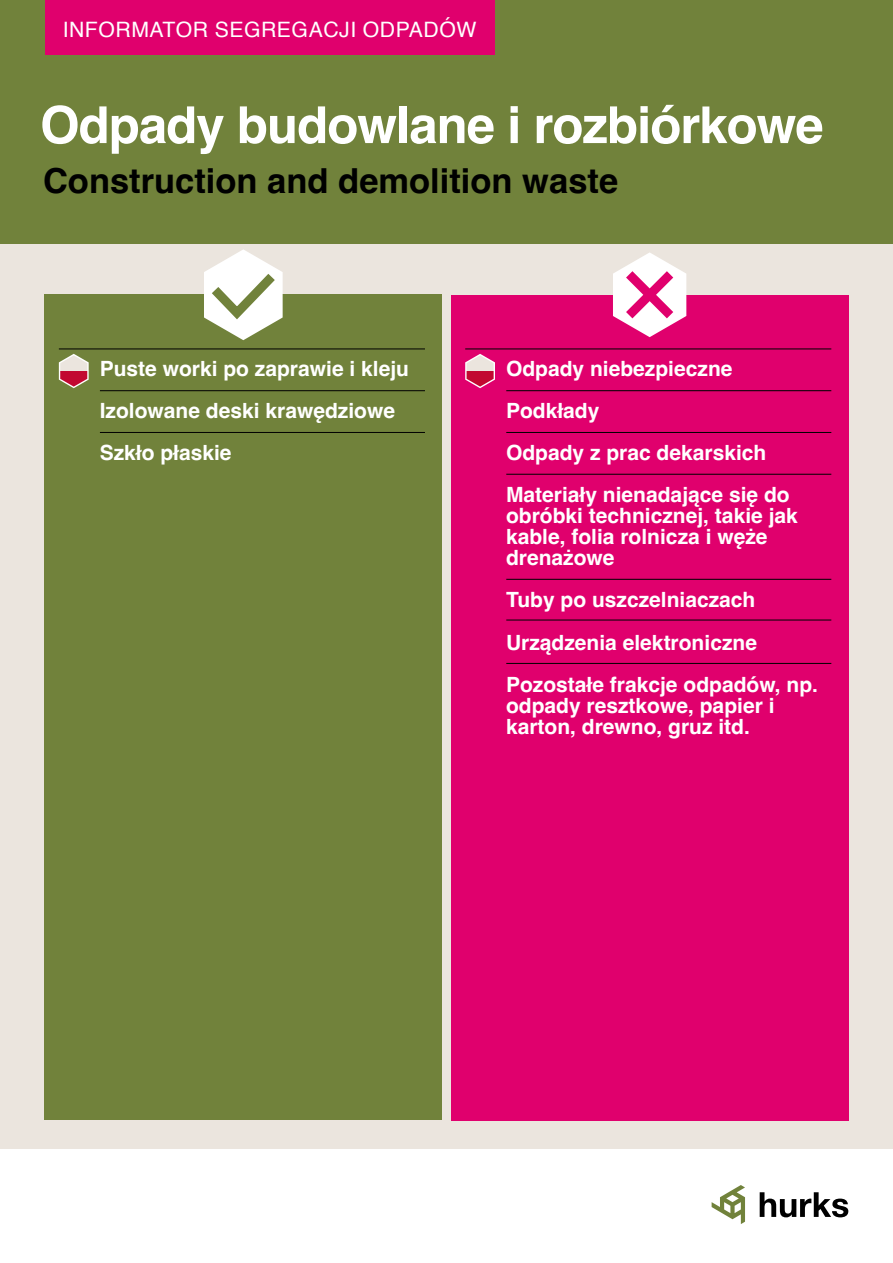
<style>
.page{position:relative;width:893px;height:1263px;background:#fff}
.page>*{position:absolute;margin:0;border:0;box-sizing:border-box;transform-origin:0 0}
.t1{font:700 51px "Helvetica";letter-spacing:-.02em;color:#fff}
.t2{font:700 34.5px "Helvetica";color:#000}
.t3{font:21.23px "Helvetica";letter-spacing:.025em;color:#fff}
.t4{font:700 21px/42px "Helvetica";color:#fff}
</style>
<div class="page">
<svg style="left:712px;top:1185px;width:33px;height:39px"></svg>
<svg style="left:760px;top:1192px;width:88px;height:25px"></svg>
<div style="left:0;top:244px;width:893px;height:905px;background:#ebe5de"></div>
<div style="left:0;top:0;width:893px;height:244px;background:#71823b"></div>
<div style="left:45px;top:0;width:449px;height:55px;background:#e0006d"></div>
<div style="left:45px;top:295px;width:397px;height:825px;background:#71823b"></div>
<div style="left:451px;top:295px;width:397px;height:825px;background:#e0006d"></div>
<svg style="left:201px;top:249px;width:86px;height:92px"></svg>
<svg style="left:613px;top:252px;width:73px;height:85px"></svg>
<svg style="left:59px;top:354px;width:30px;height:34px"></svg>
<svg style="left:465px;top:354px;width:30px;height:34px"></svg>
<hr style="left:59px;top:349px;width:366px;height:1px;background:#000">
<hr style="left:465px;top:349px;width:366px;height:1px;background:#000">
<hr style="left:100px;top:390px;width:325px;height:1px;background:#000">
<hr style="left:100px;top:432px;width:325px;height:1px;background:#000">
<hr style="left:506px;top:390px;width:325px;height:1px;background:#000">
<hr style="left:506px;top:432px;width:325px;height:1px;background:#000">
<hr style="left:506px;top:474px;width:325px;height:1px;background:#000">
<hr style="left:506px;top:579px;width:325px;height:1px;background:#000">
<hr style="left:506px;top:620px;width:325px;height:1px;background:#000">
<hr style="left:506px;top:663px;width:325px;height:1px;background:#000">
<p class="t3" style="left:63px;top:13px;width:415px">INFORMATOR SEGREGACJI ODPADÓW</p>
<h1 class="t1" style="left:40px;top:94px;width:785px">Odpady budowlane i rozbiórkowe</h1>
<h2 class="t2" style="left:43px;top:160px;width:577px">Construction and demolition waste</h2>
<p class="t4" style="left:100px;top:350px;width:311px">Puste worki po zaprawie i kleju<br>Izolowane deski krawędziowe<br>Szkło płaskie</p>
<p class="t4" style="left:506px;top:350px;width:285px">Odpady niebezpieczne<br>Podkłady<br>Odpady z prac dekarskich<br>Materiały nienadające się do</p>
<p class="t4" style="left:506px;top:508px;width:293px;line-height:21px">obróbki technicznej, takie jak kable, folia rolnicza i węże drenażowe</p>
<p class="t4" style="left:506px;top:581px;width:313px">Tuby po uszczelniaczach<br>Urządzenia elektroniczne<br>Pozostałe frakcje odpadów, np.</p>
<p class="t4" style="left:506px;top:697px;width:270px;line-height:21px">odpady resztkowe, papier i karton, drewno, gruz itd.</p>
</div>
